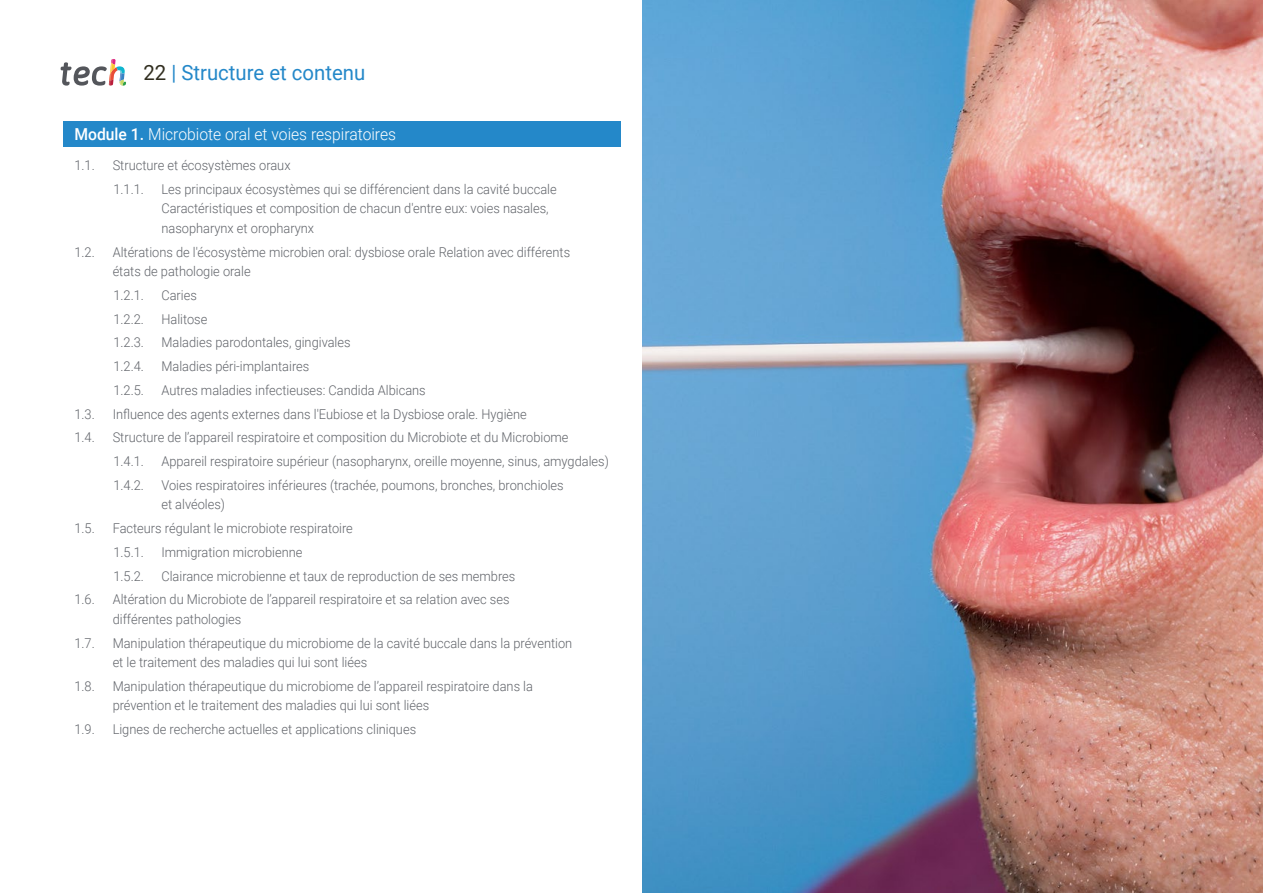
<style>
.page{position:relative;width:1263px;height:893px;background:#fff}
.page>*{position:absolute;margin:0;border:0;box-sizing:border-box;transform-origin:0 0}
.t1{font:21px "Roboto";color:#2488c9}
.t2{font:300 16.5px "Roboto";color:#fff;scale:.95 1}
.t3{font:300 13.5px/19.5px "Roboto";color:#61646a;scale:.95 1}
.s1{color:#312e20}
.s2{font-weight:500}
</style>
<div class="page">
<div style="left:63px;top:121px;width:558px;height:25px;background:#2488c9"></div>
<img style="left:642px;top:0;width:621px;height:893px">
<svg style="left:61px;top:59px;width:65px;height:27px"></svg>
<h1 class="t1" style="left:144px;top:57px;width:223px"><span class="s1">22</span> | Structure et contenu</h1>
<p class="t2" style="left:74px;top:123px;width:340px"><span class="s2">Module 1.</span> Microbiote oral et voies respiratoires</p>
<p class="t3" style="left:74px;top:155px;width:23px">1.1.</p>
<p class="t3" style="left:113px;top:153px;width:189px;line-height:23.7px">Structure et écosystèmes oraux<br>1.1.1.</p>
<p class="t3" style="left:161px;top:179px;width:418px">Les principaux écosystèmes qui se différencient dans la cavité buccale<br>Caractéristiques et composition de chacun d'entre eux: voies nasales, nasopharynx et oropharynx</p>
<p class="t3" style="left:74px;top:241px;width:23px">1.2.</p>
<p class="t3" style="left:113px;top:241px;width:483px">Altérations de l'écosystème microbien oral: dysbiose orale Relation avec différents états de pathologie orale</p>
<p class="t3" style="left:113px;top:285px;width:34px">1.2.1.</p>
<p class="t3" style="left:161px;top:285px;width:39px">Caries</p>
<p class="t3" style="left:113px;top:308px;width:34px">1.2.2.</p>
<p class="t3" style="left:161px;top:308px;width:50px">Halitose</p>
<p class="t3" style="left:113px;top:332px;width:34px">1.2.3.</p>
<p class="t3" style="left:161px;top:332px;width:201px">Maladies parodontales, gingivales</p>
<p class="t3" style="left:113px;top:356px;width:34px">1.2.4.</p>
<p class="t3" style="left:161px;top:356px;width:157px">Maladies péri-implantaires</p>
<p class="t3" style="left:113px;top:380px;width:34px">1.2.5.</p>
<p class="t3" style="left:161px;top:380px;width:280px">Autres maladies infectieuses: Candida Albicans</p>
<p class="t3" style="left:74px;top:403px;width:23px">1.3.</p>
<p class="t3" style="left:113px;top:403px;width:437px">Influence des agents externes dans l'Eubiose et la Dysbiose orale. Hygiène</p>
<p class="t3" style="left:74px;top:427px;width:23px">1.4.</p>
<p class="t3" style="left:113px;top:425px;width:481px;line-height:23.7px">Structure de l’appareil respiratoire et composition du Microbiote et du Microbiome<br>1.4.1.</p>
<p class="t3" style="left:161px;top:451px;width:472px">Appareil respiratoire supérieur (nasopharynx, oreille moyenne, sinus, amygdales)</p>
<p class="t3" style="left:113px;top:475px;width:34px">1.4.2.</p>
<p class="t3" style="left:161px;top:475px;width:425px">Voies respiratoires inférieures (trachée, poumons, bronches, bronchioles et alvéoles)</p>
<p class="t3" style="left:74px;top:518px;width:23px">1.5.</p>
<p class="t3" style="left:113px;top:516px;width:254px;line-height:23.7px">Facteurs régulant le microbiote respiratoire<br>1.5.1.</p>
<p class="t3" style="left:161px;top:542px;width:150px">Immigration microbienne</p>
<p class="t3" style="left:113px;top:565px;width:34px">1.5.2.</p>
<p class="t3" style="left:161px;top:565px;width:374px">Clairance microbienne et taux de reproduction de ses membres</p>
<p class="t3" style="left:74px;top:589px;width:23px">1.6.</p>
<p class="t3" style="left:113px;top:589px;width:419px">Altération du Microbiote de l’appareil respiratoire et sa relation avec ses différentes pathologies</p>
<p class="t3" style="left:74px;top:632px;width:23px">1.7.</p>
<p class="t3" style="left:113px;top:632px;width:485px">Manipulation thérapeutique du microbiome de la cavité buccale dans la prévention et le traitement des maladies qui lui sont liées</p>
<p class="t3" style="left:74px;top:676px;width:23px">1.8.</p>
<p class="t3" style="left:113px;top:676px;width:444px">Manipulation thérapeutique du microbiome de l’appareil respiratoire dans la prévention et le traitement des maladies qui lui sont liées</p>
<p class="t3" style="left:74px;top:719px;width:23px">1.9.</p>
<p class="t3" style="left:113px;top:719px;width:321px">Lignes de recherche actuelles et applications cliniques</p>
</div>
